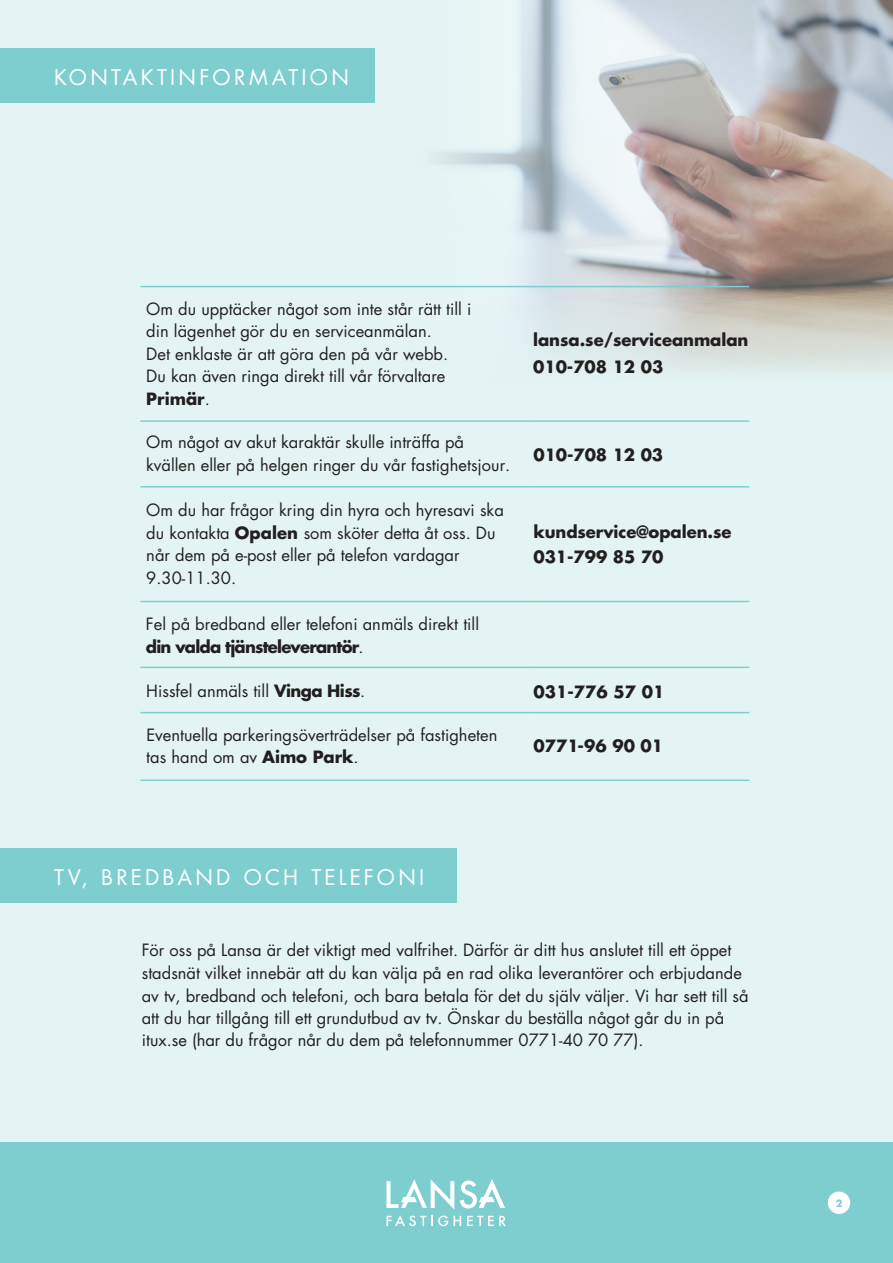
<style>
.page{position:relative;width:893px;height:1263px;background:#fff}
.page>*{position:absolute;margin:0;border:0;box-sizing:border-box;transform-origin:0 0}
.t1{font:21px "Futura Std";letter-spacing:.155em;color:#fff}
.Brödet{font:16.5px/22.5px "Futura Std";color:#231f20}
.t2{font:700 16.5px/27.2px "Futura Std";letter-spacing:-.005em;color:#231f20}
.t3{font:700 9.6px "Futura Std";color:#7eced0}
.s1{font-weight:700}
</style>
<div class="page">
<div style="left:0;top:0;width:893px;height:1143px;background:#e4f4f4"></div>
<div style="left:0;top:1143px;width:893px;height:120px;background:#7eced0"></div>
<svg style="left:386px;top:1179px;width:120px;height:47px"></svg>
<img style="left:421px;top:0;width:472px;height:371px">
<div style="left:0;top:48px;width:374px;height:54px;background:#7eced0"></div>
<div style="left:0;top:848px;width:456px;height:54px;background:#7eced0"></div>
<hr style="left:140px;top:286px;width:395px;height:1px;background:#7eced0">
<hr style="left:535px;top:286px;width:214px;height:1px;background:#7eced0">
<div style="left:827px;top:1191px;width:24px;height:23px;background:#fff;border-radius:50%"></div>
<div style="left:827px;top:1191px;width:24px;height:23px;border:1px solid #7eced0;border-radius:50%"></div>
<hr style="left:140px;top:420px;width:395px;height:2px;background:#7eced0">
<hr style="left:535px;top:420px;width:214px;height:2px;background:#7eced0">
<hr style="left:140px;top:486px;width:395px;height:2px;background:#7eced0">
<hr style="left:535px;top:486px;width:214px;height:2px;background:#7eced0">
<hr style="left:140px;top:667px;width:395px;height:1px;background:#7eced0">
<hr style="left:535px;top:667px;width:214px;height:1px;background:#7eced0">
<hr style="left:140px;top:601px;width:395px;height:1px;background:#7eced0">
<hr style="left:535px;top:601px;width:214px;height:1px;background:#7eced0">
<hr style="left:140px;top:712px;width:395px;height:1px;background:#7eced0">
<hr style="left:535px;top:712px;width:214px;height:1px;background:#7eced0">
<hr style="left:140px;top:779px;width:395px;height:2px;background:#7eced0">
<hr style="left:535px;top:779px;width:214px;height:2px;background:#7eced0">
<p class="t1" style="left:54px;top:64px;width:296px">KONTAKTINFORMATION</p>
<p class="Brödet" style="left:146px;top:297px;width:327px">Om du upptäcker något som inte står rätt till i din lägenhet gör du en serviceanmälan.<br>Det enklaste är att göra den på vår webb.<br>Du kan även ringa direkt till vår förvaltare <span class="s1">Primär</span>.</p>
<p class="Brödet" style="left:146px;top:431px;width:366px">Om något av akut karaktär skulle inträffa på kvällen eller på helgen ringer du vår fastighetsjour.</p>
<p class="Brödet" style="left:146px;top:499px;width:359px">Om du har frågor kring din hyra och hyresavi ska du kontakta <span class="s1">Opalen</span> som sköter detta åt oss. Du når dem på e-post eller på telefon vardagar 9.30-11.30.</p>
<p class="Brödet" style="left:146px;top:613px;width:335px">Fel på bredband eller telefoni anmäls direkt till <span class="s1">din valda tjänsteleverantör</span>.</p>
<p class="t2" style="left:533px;top:326px;width:217px">lansa.se/serviceanmalan<br>010-708 12 03</p>
<p class="t2" style="left:533px;top:441px;width:131px">010-708 12 03</p>
<p class="t2" style="left:533px;top:519px;width:200px;line-height:24.8px">kundservice@opalen.se<br>031-799 85 70</p>
<p class="Brödet" style="left:146px;top:680px;width:220px">Hissfel anmäls till <span class="s1">Vinga Hiss</span>.</p>
<p class="t2" style="left:533px;top:678px;width:132px">031-776 57 01</p>
<p class="Brödet" style="left:146px;top:723px;width:353px">Eventuella parkeringsöverträdelser på fastigheten tas hand om av <span class="s1">Aimo Park</span>.</p>
<p class="t2" style="left:533px;top:732px;width:131px">0771-96 90 01</p>
<p class="t1" style="left:54px;top:864px;width:372px">TV, BREDBAND OCH TELEFONI</p>
<p class="Brödet" style="left:142px;top:939px;width:608px">För oss på Lansa är det viktigt med valfrihet. Därför är ditt hus anslutet till ett öppet stadsnät vilket innebär att du kan välja på en rad olika leverantörer och erbjudande av tv, bredband och telefoni, och bara betala för det du själv väljer. Vi har sett till så att du har tillgång till ett grundutbud av tv. Önskar du beställa något går du in på itux.se (har du frågor når du dem på telefonnummer 0771-40 70 77).</p>
<p class="t3" style="left:833px;top:1197px;width:14px">13</p>
<p class="t3" style="left:836px;top:1197px;width:8px">2</p>
</div>
